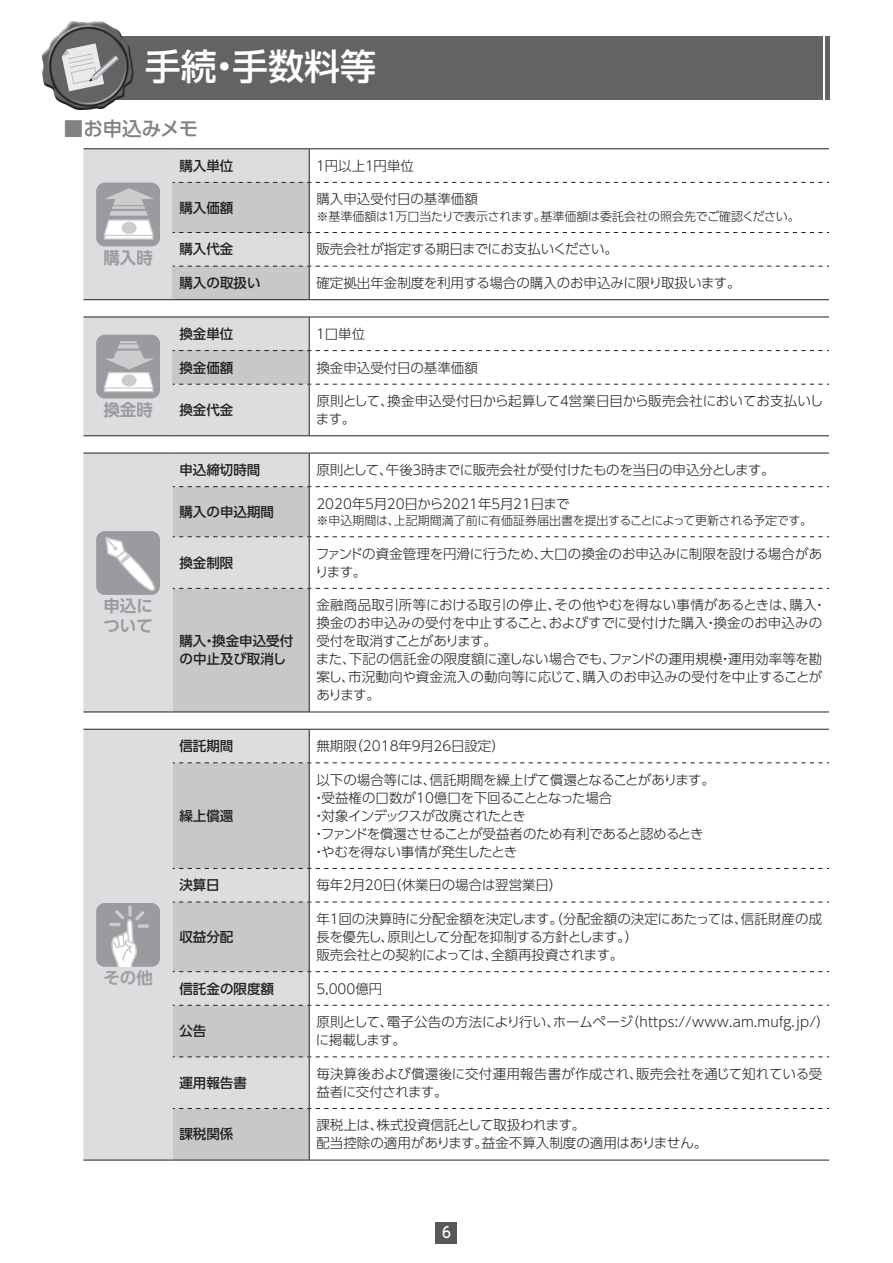
<style>
.page{position:relative;width:893px;height:1263px;background:#fff}
.page>*{position:absolute;margin:0;border:0;box-sizing:border-box;transform-origin:0 0}
.t1{font:500 36px "UD Shin Go Pro";color:#fff}
.t2{font:500 19.5px "UD Shin Go Pro";letter-spacing:-.005em;color:#808285}
.t3{font:700 16.5px/19.5px "UD Shin Go Pro De";color:#999b9e}
.t4{font:700 16.5px "UD Shin Go Pro De";color:#9d9fa2}
.t5{font:500 15px "UD Shin Go Pro";color:#fff;scale:.9 1}
.t6{font:300 13.5px/18px "UD Shin Go Pro";color:#231f20}
.t7{font:300 13.5px/18px "UD Shin Go Pro";letter-spacing:-.03em;color:#231f20}
.t8{font:500 13.5px/18px "UD Shin Go Pro";color:#231f20}
.t9{font:300 13.5px/18px "UD Shin Go Pro";letter-spacing:-.025em;color:#231f20}
.t10{font:300 13.5px "UD Shin Go Pro";letter-spacing:-.02em;color:#231f20}
.t11{font:300 12px "UD Shin Go Pro";letter-spacing:-.02em;color:#231f20}
</style>
<div class="page">
<div style="left:436px;top:1222px;width:21px;height:21px;background:#57585a"></div>
<div style="left:83px;top:36px;width:740px;height:63px;background:#636366"></div>
<hr style="left:825px;top:36px;width:4px;height:63px;background:#636366">
<img style="left:42px;top:21px;width:92px;height:90px">
<svg style="left:62px;top:43px;width:57px;height:48px"></svg>
<hr style="left:83px;top:148px;width:90px;height:1px;background:#231f20">
<hr style="left:173px;top:148px;width:136px;height:1px;background:#231f20">
<hr style="left:309px;top:148px;width:520px;height:1px;background:#231f20">
<svg style="left:83px;top:149px;width:746px;height:151px"></svg>
<svg style="left:83px;top:317px;width:746px;height:119px"></svg>
<div style="left:83px;top:454px;width:226px;height:258px;background:#dcdddf"></div>
<hr style="left:83px;top:712px;width:90px;height:1px;background:#231f20">
<hr style="left:309px;top:453px;width:1px;height:33px;background:#231f20">
<hr style="left:173px;top:712px;width:136px;height:1px;background:#231f20">
<hr style="left:309px;top:712px;width:520px;height:1px;background:#231f20">
<hr style="left:83px;top:453px;width:90px;height:1px;background:#231f20">
<hr style="left:173px;top:453px;width:136px;height:1px;background:#231f20">
<hr style="left:309px;top:453px;width:520px;height:1px;background:#231f20">
<svg style="left:173px;top:486px;width:656px;height:226px"></svg>
<div style="left:96px;top:531px;width:64px;height:64px;background:#999b9e;border-radius:9px"></div>
<svg style="left:104px;top:536px;width:56px;height:62px"></svg>
<div style="left:83px;top:730px;width:226px;height:430px;background:#dcdddf"></div>
<svg style="left:173px;top:763px;width:136px;height:397px;background:#cccdcf"></svg>
<hr style="left:83px;top:729px;width:90px;height:1px;background:#231f20">
<hr style="left:173px;top:729px;width:136px;height:1px;background:#231f20">
<hr style="left:309px;top:729px;width:520px;height:1px;background:#231f20">
<hr style="left:309px;top:730px;width:1px;height:32px;background:#231f20">
<hr style="left:309px;top:763px;width:1px;height:105px;background:#231f20">
<hr style="left:309px;top:869px;width:1px;height:33px;background:#231f20">
<hr style="left:309px;top:902px;width:1px;height:69px;background:#231f20">
<hr style="left:309px;top:972px;width:1px;height:33px;background:#231f20">
<hr style="left:309px;top:1006px;width:1px;height:50px;background:#231f20">
<hr style="left:309px;top:1057px;width:1px;height:51px;background:#231f20">
<hr style="left:309px;top:1109px;width:1px;height:51px;background:#231f20">
<svg style="left:173px;top:762px;width:656px;height:1px"></svg>
<svg style="left:173px;top:868px;width:656px;height:1px"></svg>
<svg style="left:173px;top:902px;width:656px;height:1px"></svg>
<svg style="left:173px;top:971px;width:656px;height:1px"></svg>
<svg style="left:173px;top:1005px;width:656px;height:1px"></svg>
<svg style="left:173px;top:1056px;width:656px;height:1px"></svg>
<svg style="left:173px;top:1108px;width:656px;height:1px"></svg>
<hr style="left:83px;top:1160px;width:90px;height:1px;background:#231f20">
<hr style="left:173px;top:1160px;width:136px;height:1px;background:#231f20">
<hr style="left:309px;top:1160px;width:520px;height:1px;background:#231f20">
<div style="left:96px;top:903px;width:64px;height:64px;background:#999b9e;border-radius:9px"></div>
<svg style="left:128px;top:905px;width:4px;height:12px"></svg>
<svg style="left:109px;top:910px;width:35px;height:57px"></svg>
<svg style="left:138px;top:924px;width:11px;height:4px"></svg>
<h1 class="t1" style="left:145px;top:37px;width:233px">手続・手数料等</h1>
<h2 class="t2" style="left:64px;top:112px;width:136px">■お申込みメモ</h2>
<p class="t3" style="left:103px;top:247px;width:51px">購入時</p>
<p class="t3" style="left:103px;top:399px;width:51px">換金時</p>
<p class="t3" style="left:103px;top:596px;width:51px">申込について</p>
<p class="t4" style="left:103px;top:965px;width:51px">その他</p>
<p class="t8" style="left:179px;top:156px;width:55px">購入単位</p>
<p class="t6" style="left:314px;top:156px;width:102px">１円以上１円単位</p>
<p class="t8" style="left:179px;top:198px;width:55px">購入価額</p>
<p class="t6" style="left:316px;top:190px;width:163px">購入申込受付日の基準価額</p>
<p class="t11" style="left:316px;top:207px;width:485px">※基準価額は１万口当たりで表示されます。基準価額は委託会社の照会先でご確認ください。</p>
<p class="t8" style="left:179px;top:240px;width:55px">購入代金</p>
<p class="t10" style="left:316px;top:238px;width:303px">販売会社が指定する期日までにお支払いください。</p>
<p class="t8" style="left:179px;top:274px;width:83px">購入の取扱い</p>
<p class="t6" style="left:316px;top:273px;width:426px">確定拠出年金制度を利用する場合の購入のお申込みに限り取扱います。</p>
<p class="t8" style="left:179px;top:324px;width:55px">換金単位</p>
<p class="t6" style="left:314px;top:324px;width:53px">１口単位</p>
<p class="t8" style="left:179px;top:358px;width:55px">換金価額</p>
<p class="t6" style="left:316px;top:358px;width:163px">換金申込受付日の基準価額</p>
<p class="t8" style="left:179px;top:401px;width:55px">換金代金</p>
<p class="t6" style="left:316px;top:391px;width:509px">原則として、換金申込受付日から起算して４営業日目から販売会社においてお支払いします。</p>
<p class="t8" style="left:179px;top:460px;width:82px">申込締切時間</p>
<p class="t7" style="left:316px;top:460px;width:460px">原則として、午後３時までに販売会社が受付けたものを当日の申込分とします。</p>
<p class="t8" style="left:179px;top:502px;width:96px">購入の申込期間</p>
<p class="t10" style="left:316px;top:492px;width:255px">2020年５月20日から2021年５月21日まで</p>
<p class="t11" style="left:316px;top:511px;width:497px">※申込期間は、上記期間満了前に有価証券届出書を提出することによって更新される予定です。</p>
<p class="t8" style="left:179px;top:553px;width:55px">換金制限</p>
<p class="t6" style="left:315px;top:544px;width:509px">ファンドの資金管理を円滑に行うため、大口の換金のお申込みに制限を設ける場合があります。</p>
<p class="t8" style="left:179px;top:632px;width:115px">購入・換金申込受付の中止及び取消し</p>
<p class="t6" style="left:316px;top:596px;width:512px">金融商品取引所等における取引の停止、その他やむを得ない事情があるときは、購入・換金のお申込みの受付を中止すること、およびすでに受付けた購入・換金のお申込みの受付を取消すことがあります。<br>また、下記の信託金の限度額に達しない場合でも、ファンドの運用規模・運用効率等を勘案し、市況動向や資金流入の動向等に応じて、購入のお申込みの受付を中止することがあります。</p>
<p class="t8" style="left:179px;top:737px;width:55px">信託期間</p>
<p class="t6" style="left:316px;top:736px;width:190px">無期限（2018年９月26日設定）</p>
<p class="t8" style="left:179px;top:806px;width:55px">繰上償還</p>
<p class="t7" style="left:312px;top:770px;width:404px;text-indent:4px">以下の場合等には、信託期間を繰上げて償還となることがあります。・受益権の口数が10億口を下回ることとなった場合<br>・対象インデックスが改廃されたとき<br>・ファンドを償還させることが受益者のため有利であると認めるとき・やむを得ない事情が発生したとき</p>
<p class="t8" style="left:179px;top:876px;width:42px">決算日</p>
<p class="t10" style="left:316px;top:874px;width:247px">毎年２月20日（休業日の場合は翌営業日）</p>
<p class="t8" style="left:179px;top:927px;width:55px">収益分配</p>
<p class="t9" style="left:316px;top:909px;width:507px">年１回の決算時に分配金額を決定します。（分配金額の決定にあたっては、信託財産の成長を優先し、原則として分配を抑制する方針とします。）<br>販売会社との契約によっては、全額再投資されます。</p>
<p class="t8" style="left:179px;top:979px;width:96px">信託金の限度額</p>
<p class="t6" style="left:316px;top:979px;width:68px">5,000億円</p>
<p class="t8" style="left:179px;top:1022px;width:28px">公告</p>
<p class="t6" style="left:316px;top:1012px;width:515px">原則として、電子公告の方法により行い、ホームページ（https://www.am.mufg.jp/）に掲載します。</p>
<p class="t8" style="left:179px;top:1073px;width:69px">運用報告書</p>
<p class="t6" style="left:316px;top:1064px;width:507px">毎決算後および償還後に交付運用報告書が作成され、販売会社を通じて知れている受益者に交付されます。</p>
<p class="t8" style="left:179px;top:1125px;width:55px">課税関係</p>
<p class="t6" style="left:316px;top:1116px;width:392px">課税上は、株式投資信託として取扱われます。<br>配当控除の適用があります。益金不算入制度の適用はありません。</p>
<p class="t5" style="left:442px;top:1220px;width:11px">6</p>
</div>
